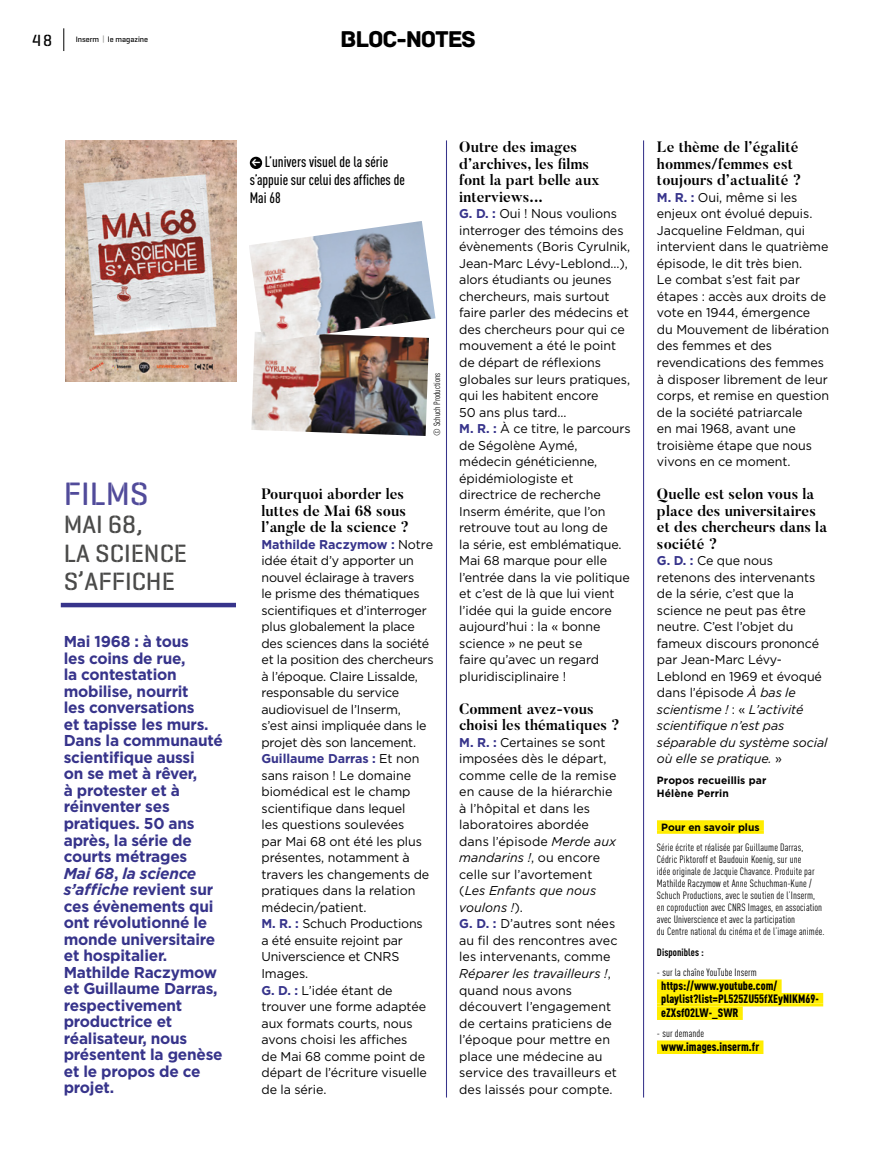
<style>
.page{position:relative;width:893px;height:1149px;background:#fff}
.page>*{position:absolute;margin:0;border:0;box-sizing:border-box;transform-origin:0 0}
.t1{font:500 33px "Geogrotesque Stencil A";color:#514b9a}
.t2{font:500 25.5px/28.5px "Geogrotesque Stencil A";color:#4a4a49}
.t3{font:24px "Archive";letter-spacing:-.05em;color:#000}
.t4{font:500 16.5px "Geogrotesque Stencil A";color:#000}
.t5{font:700 15.75px/16.5px "Gotham";letter-spacing:-.015em;color:#37348b}
.t6{font:700 15px/16.5px "Butler";letter-spacing:.01em;color:#000}
.t7{font:500 condensed 15px/18px "DINOT";color:#000}
.t8{font:12.75px/16.5px "Gotham";letter-spacing:-.005em;color:#000}
.t9{font:900 condensed 12px/13.5px "DINOT";color:#000}
.t10{font:condensed 10.5px/12px "DINOT";letter-spacing:.01em;color:#000}
.t11{font:700 10.5px/12.6px "Gotham";letter-spacing:.01em;color:#000}
.t12{font:700 condensed 10.5px "DINOT";letter-spacing:.01em;color:#000}
.t13{font:condensed 9px "DINOT";color:#000}
.t14{font:500 7.95px "Geogrotesque Stencil A";color:#000}
.s1{color:#9d9d9c}
.s2{font-style:italic}
.s3{font-weight:700;color:#37348b}
</style>
<div class="page">
<div style="left:657px;top:820px;width:107px;height:10px;background:#ffed00"></div>
<hr style="left:657px;top:830px;width:107px;height:3px;background:#ffed00">
<div style="left:657px;top:979px;width:125px;height:10px;background:#ffed00"></div>
<hr style="left:657px;top:989px;width:125px;height:3px;background:#ffed00">
<div style="left:657px;top:992px;width:166px;height:11px;background:#ffed00"></div>
<hr style="left:657px;top:1003px;width:166px;height:3px;background:#ffed00">
<div style="left:657px;top:1006px;width:86px;height:10px;background:#ffed00"></div>
<hr style="left:657px;top:1016px;width:86px;height:3px;background:#ffed00">
<div style="left:657px;top:1040px;width:106px;height:10px;background:#ffed00"></div>
<hr style="left:657px;top:1050px;width:106px;height:3px;background:#ffed00">
<hr style="left:643px;top:140px;width:1px;height:957px;background:#37348b">
<hr style="left:446px;top:140px;width:1px;height:957px;background:#37348b">
<div style="left:61px;top:602px;width:175px;height:5px;background:#37348b"></div>
<img style="left:66px;top:140px;width:170px;height:241px">
<img style="left:251px;top:342px;width:178px;height:94px">
<img style="left:249px;top:221px;width:186px;height:121px">
<div style="left:250px;top:157px;width:12px;height:12px;background:#000;border-radius:50%"></div>
<svg style="left:63px;top:28px;width:1px;height:23px"></svg>
<p class="t4" style="left:32px;top:30px;width:21px">48</p>
<p class="t14" style="left:76px;top:34px;width:74px">Inserm <span class="s1">|</span> le magazine</p>
<h3 class="t3" style="left:340px;top:25px;width:137px">BLOC-NOTES</h3>
<h1 class="t1" style="left:64px;top:472px;width:86px">FILMS</h1>
<h2 class="t2" style="left:64px;top:509px;width:125px">MAI 68,<br>LA SCIENCE<br>S’AFFICHE</h2>
<p class="t5" style="left:64px;top:633px;width:161px">Mai 1968 : à tous<br>les coins de rue,<br>la contestation mobilise, nourrit<br>les conversations<br>et tapisse les murs.<br>Dans la communauté scientifique aussi<br>on se met à rêver,<br>à protester et à réinventer ses pratiques. 50 ans après, la série de courts métrages<br><span class="s2">Mai 68</span>, <span class="s2">la science s’affiche</span> revient sur ces évènements qui ont révolutionné le monde universitaire et hospitalier.<br>Mathilde Raczymow et Guillaume Darras, respectivement productrice et réalisateur, nous présentent la genèse et le propos de ce projet.</p>
<p class="t7" style="left:250px;top:153px;width:156px;text-indent:15px">L’univers visuel de la série s’appuie sur celui des affiches de<br>Mai 68</p>
<p class="t13" style="left:432px;top:436px;width:65px;rotate:-90deg">© Schuch Productions</p>
<p class="t6" style="left:261px;top:485px;width:149px">Pourquoi aborder les luttes de Mai 68 sous l’angle de la science ?</p>
<p class="t8" style="left:261px;top:535px;width:174px"><span class="s3">Mathilde Raczymow :</span> Notre idée était d’y apporter un nouvel éclairage à travers<br>le prisme des thématiques scientifiques et d’interroger plus globalement la place des sciences dans la société et la position des chercheurs à l’époque. Claire Lissalde, responsable du service audiovisuel de l’Inserm,<br>s’est ainsi impliquée dans le projet dès son lancement.<br><span class="s3">Guillaume Darras :</span> Et non sans raison ! Le domaine biomédical est le champ scientifique dans lequel<br>les questions soulevées<br>par Mai 68 ont été les plus présentes, notamment à travers les changements de pratiques dans la relation médecin/patient.<br><span class="s3">M. R. :</span> Schuch Productions<br>a été ensuite rejoint par<br>Universcience et CNRS<br>Images.<br><span class="s3">G. D. :</span> L’idée étant de trouver une forme adaptée aux formats courts, nous avons choisi les affiches<br>de Mai 68 comme point de départ de l’écriture visuelle de la série.</p>
<p class="t6" style="left:459px;top:139px;width:142px">Outre des images d’archives, les films font la part belle aux interviews...</p>
<p class="t8" style="left:459px;top:205px;width:173px"><span class="s3">G. D. :</span> Oui ! Nous voulions interroger des témoins des évènements (Boris Cyrulnik,<br>Jean-Marc Lévy-Leblond...), alors étudiants ou jeunes chercheurs, mais surtout faire parler des médecins et des chercheurs pour qui ce mouvement a été le point de départ de réflexions globales sur leurs pratiques, qui les habitent encore<br>50 ans plus tard…<br><span class="s3">M. R. :</span> À ce titre, le parcours de Ségolène Aymé, médecin généticienne, épidémiologiste et directrice de recherche<br>Inserm émérite, que l’on retrouve tout au long de<br>la série, est emblématique.<br>Mai 68 marque pour elle l’entrée dans la vie politique et c’est de là que lui vient l’idée qui la guide encore aujourd’hui : la « bonne science » ne peut se<br>faire qu’avec un regard pluridisciplinaire !</p>
<p class="t6" style="left:459px;top:700px;width:162px">Comment avez-vous choisi les thématiques ?</p>
<p class="t8" style="left:459px;top:733px;width:160px"><span class="s3">M. R. :</span> Certaines se sont imposées dès le départ, comme celle de la remise en cause de la hiérarchie à l’hôpital et dans les laboratoires abordée dans l’épisode <span class="s2">Merde aux mandarins !</span>, ou encore celle sur l’avortement (<span class="s2">Les Enfants que nous voulons !</span>).<br><span class="s3">G. D. :</span> D’autres sont nées au fil des rencontres avec les intervenants, comme<br><span class="s2">Réparer les travailleurs !</span>, quand nous avons découvert l’engagement de certains praticiens de l’époque pour mettre en place une médecine au service des travailleurs et des laissés pour compte.</p>
<p class="t6" style="left:657px;top:139px;width:146px">Le thème de l’égalité hommes/femmes est toujours d’actualité ?</p>
<p class="t8" style="left:657px;top:189px;width:174px"><span class="s3">M. R. :</span> Oui, même si les enjeux ont évolué depuis.<br>Jacqueline Feldman, qui intervient dans le quatrième épisode, le dit très bien.<br>Le combat s’est fait par étapes : accès aux droits de vote en 1944, émergence du Mouvement de libération des femmes et des revendications des femmes à disposer librement de leur corps, et remise en question de la société patriarcale<br>en mai 1968, avant une troisième étape que nous vivons en ce moment.</p>
<p class="t6" style="left:657px;top:485px;width:172px">Quelle est selon vous la place des universitaires et des chercheurs dans la société ?</p>
<p class="t8" style="left:657px;top:552px;width:172px"><span class="s3">G. D. :</span> Ce que nous retenons des intervenants de la série, c’est que la science ne peut pas être neutre. C’est l’objet du fameux discours prononcé par Jean-Marc Lévy-<br>Leblond en 1969 et évoqué dans l’épisode <span class="s2">À bas le scientisme !</span> : « <span class="s2">L’activité scientifique n’est pas séparable du système social où elle se pratique.</span> »</p>
<p class="t11" style="left:657px;top:774px;width:111px">Propos recueillis par<br>Hélène Perrin</p>
<p class="t11" style="left:661px;top:820px;width:100px">Pour en savoir plus</p>
<p class="t10" style="left:657px;top:841px;width:169px">Série écrite et réalisée par Guillaume Darras, Cédric Piktoroff et Baudouin Koenig, sur une<br>idée originale de Jacquie Chavance. Produite par Mathilde Raczymow et Anne Schuchman-Kune / Schuch Productions, avec le soutien de l’Inserm, en coproduction avec CNRS Images, en association avec Universcience et avec la participation<br>du Centre national du cinéma et de l’image animée.</p>
<p class="t12" style="left:657px;top:945px;width:49px">Disponibles :</p>
<p class="t10" style="left:657px;top:966px;width:101px">- sur la chaîne YouTube Inserm</p>
<p class="t9" style="left:661px;top:978px;width:159px">https://www.youtube.com/ playlist?list=PL525ZU55fXEyNIKM69- eZXsfO2LW-_SWR</p>
<p class="t10" style="left:657px;top:1027px;width:49px">- sur demande</p>
<p class="t9" style="left:661px;top:1039px;width:99px">www.images.inserm.fr</p>
</div>
